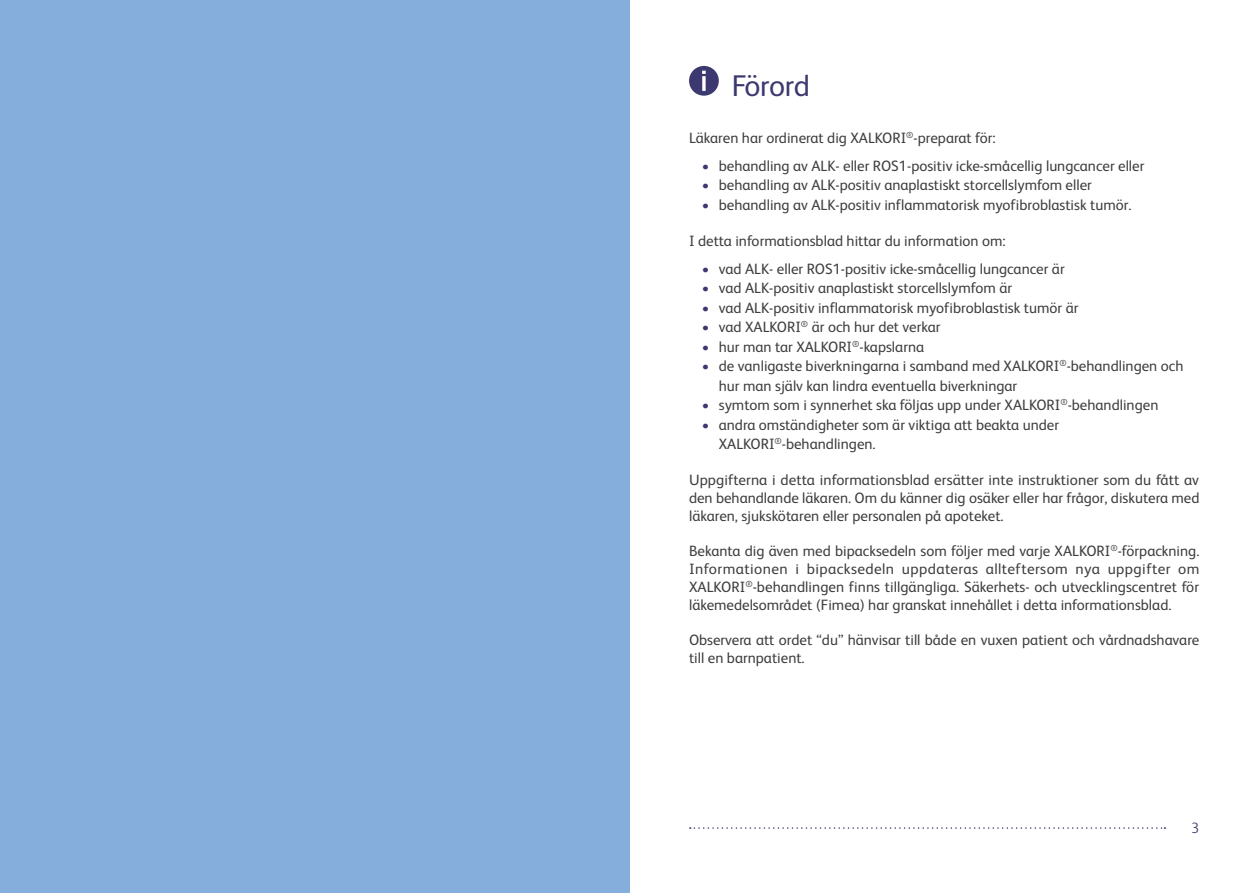
<style>
.page{position:relative;width:1259px;height:893px;background:#fff}
.page>*{position:absolute;margin:0;border:0;box-sizing:border-box;transform-origin:0 0}
._02_pääotsikko{font:30px "FS Albert";letter-spacing:-.015em;color:#3c3970}
._01_leipis{font:15px/18px "FS Albert";color:#3e3e3f}
.t1{font:300 15px "FS Albert";color:#3c3970}
.s1{color:#3c3970}
</style>
<div class="page">
<svg style="left:690px;top:827px;width:475px;height:2px"></svg>
<div style="left:689px;top:66px;width:30px;height:30px;background:#3c3970;border-radius:50%"></div>
<svg style="left:702px;top:71px;width:4px;height:3px"></svg>
<hr style="left:702px;top:76px;width:3px;height:15px;background:#fff">
<div style="left:0;top:0;width:629px;height:893px;background:#85aedc"></div>
<p class="_02_pääotsikko" style="left:731px;top:68px;width:80px">Förord</p>
<p class="_01_leipis" style="left:689px;top:128px;width:308px">Läkaren har ordinerat dig XALKORI<sup>®</sup>-preparat för:</p>
<p class="_01_leipis" style="left:702px;top:157px;width:444px"><span class="s1">•</span> behandling av ALK- eller ROS1-positiv icke-småcellig lungcancer eller</p>
<p class="_01_leipis" style="left:702px;top:176px;width:391px"><span class="s1">•</span> behandling av ALK-positiv anaplastiskt storcellslymfom eller</p>
<p class="_01_leipis" style="left:702px;top:196px;width:431px"><span class="s1">•</span> behandling av ALK-positiv inflammatorisk myofibroblastisk tumör.</p>
<p class="_01_leipis" style="left:689px;top:232px;width:318px">I detta informationsblad hittar du information om:</p>
<p class="_01_leipis" style="left:702px;top:260px;width:364px"><span class="s1">•</span> vad ALK- eller ROS1-positiv icke-småcellig lungcancer är</p>
<p class="_01_leipis" style="left:702px;top:279px;width:312px"><span class="s1">•</span> vad ALK-positiv anaplastiskt storcellslymfom är</p>
<p class="_01_leipis" style="left:702px;top:299px;width:378px"><span class="s1">•</span> vad ALK-positiv inflammatorisk myofibroblastisk tumör är</p>
<p class="_01_leipis" style="left:702px;top:318px;width:240px"><span class="s1">•</span> vad XALKORI<sup>®</sup> är och hur det verkar</p>
<p class="_01_leipis" style="left:702px;top:338px;width:224px"><span class="s1">•</span> hur man tar XALKORI<sup>®</sup>-kapslarna</p>
<p class="_01_leipis" style="left:719px;top:356px;width:466px;line-height:19.5px;text-indent:-17px"><span class="s1">•</span> de vanligaste biverkningarna i samband med XALKORI<sup>®</sup>-behandlingen och hur man själv kan lindra eventuella biverkningar</p>
<p class="_01_leipis" style="left:702px;top:396px;width:458px"><span class="s1">•</span> symtom som i synnerhet ska följas upp under XALKORI<sup>®</sup>-behandlingen</p>
<p class="_01_leipis" style="left:719px;top:415px;width:342px;line-height:19.5px;text-indent:-17px"><span class="s1">•</span> andra omständigheter som är viktiga att beakta under<br>XALKORI<sup>®</sup>-behandlingen.</p>
<p class="_01_leipis" style="left:689px;top:471px;width:512px;text-align:justify">Uppgifterna i detta informationsblad ersätter inte instruktioner som du fått av den behandlande läkaren. Om du känner dig osäker eller har frågor, diskutera med läkaren, sjukskötaren eller personalen på apoteket.</p>
<p class="_01_leipis" style="left:689px;top:542px;width:512px;text-align:justify">Bekanta dig även med bipacksedeln som följer med varje XALKORI<sup>®</sup>-förpackning.<br>Informationen i bipacksedeln uppdateras allteftersom nya uppgifter om XALKORI<sup>®</sup>-behandlingen finns tillgängliga. Säkerhets- och utvecklingscentret för läkemedelsområdet (Fimea) har granskat innehållet i detta informationsblad.</p>
<p class="_01_leipis" style="left:689px;top:631px;width:512px">Observera att ordet “du” hänvisar till både en vuxen patient och vårdnadshavare till en barnpatient.</p>
<p class="t1" style="left:1191px;top:819px;width:10px">3</p>
</div>
